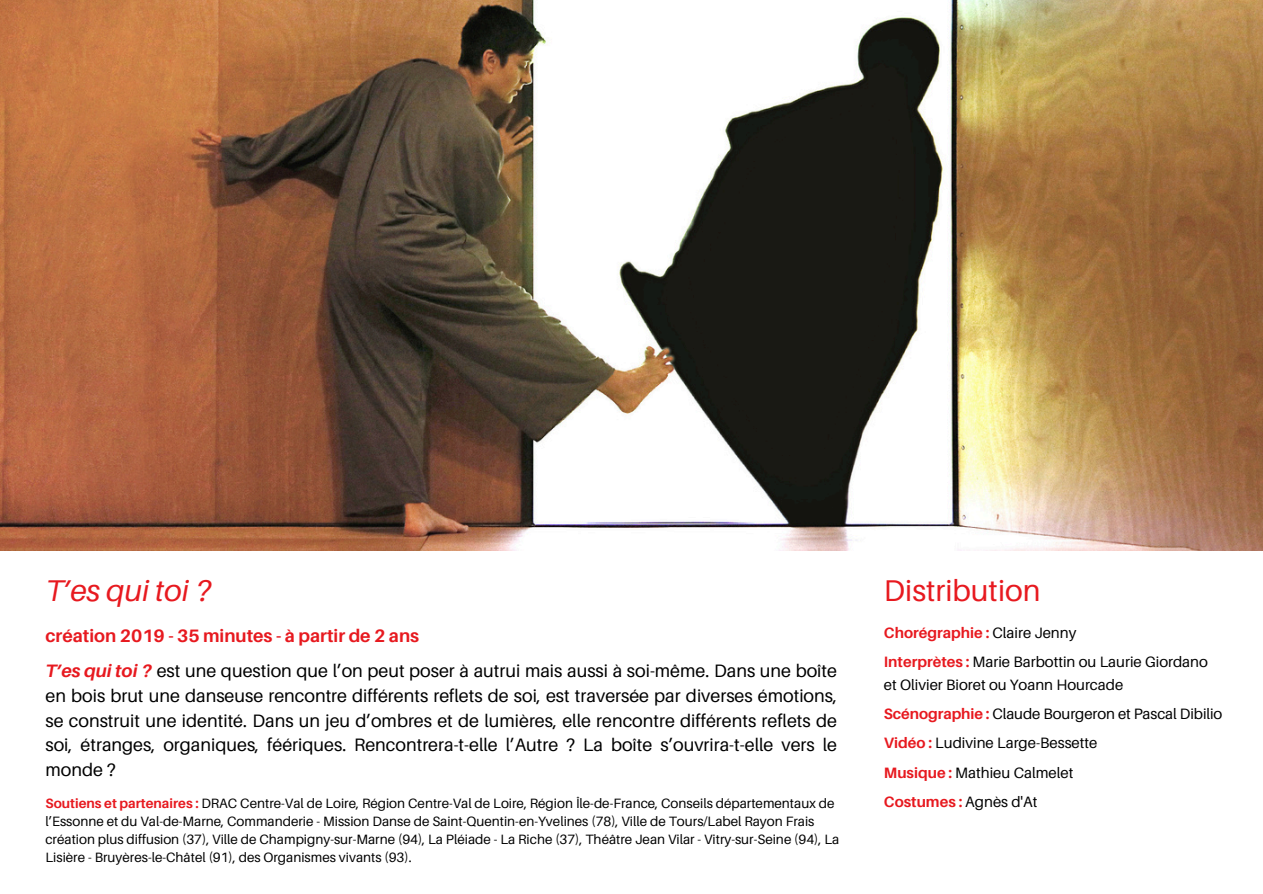
<style>
.page{position:relative;width:1263px;height:894px;background:#fff}
.page>*{position:absolute;margin:0;border:0;box-sizing:border-box;transform-origin:0 0}
.t1{font:30px "Aileron";color:#e7191f}
.t2{font:italic 30px "Aileron";color:#e7191f}
.t3{font:18px/24.8px "Aileron";color:#000;text-align:justify}
.t4{font:700 18px "Aileron";color:#e7191f}
.t5{font:15px "Aileron";color:#000}
.t6{font:700 15px "Aileron";color:#e7191f}
.t7{font:13.5px/18px "Aileron";color:#000}
.s1{font-weight:700;font-style:italic;color:#e7191f}
.s2{font-weight:700;color:#e7191f}
.s3{font-weight:400;color:#000}
</style>
<div class="page">
<img style="left:0;top:0;width:1263px;height:550px">
<p class="t2" style="left:46px;top:572px;width:168px">T’es qui toi ?</p>
<p class="t4" style="left:46px;top:624px;width:375px">création 2019 - 35 minutes - à partir de 2 ans</p>
<p class="t3" style="left:46px;top:657px;width:793px"><span class="s1">T’es qui toi ?</span> est une question que l’on peut poser à autrui mais aussi à soi-même. Dans une boîte en bois brut une danseuse rencontre différents reflets de soi, est traversée par diverses émotions, se construit une identité. Dans un jeu d’ombres et de lumières, elle rencontre différents reflets de soi, étranges, organiques, féériques. Rencontrera-t-elle l’Autre ? La boîte s’ouvrira-t-elle vers le monde ?</p>
<p class="t7" style="left:46px;top:793px;width:795px"><span class="s2">Soutiens et partenaires :</span> DRAC Centre-Val de Loire, Région Centre-Val de Loire, Région Île-de-France, Conseils départementaux de l’Essonne et du Val-de-Marne, Commanderie - Mission Danse de Saint-Quentin-en-Yvelines (78), Ville de Tours/Label Rayon Frais création plus diffusion (37), Ville de Champigny-sur-Marne (94), La Pléiade - La Riche (37), Théâtre Jean Vilar - Vitry-sur-Seine (94), La Lisière - Bruyères-le-Châtel (91), des Organismes vivants (93).</p>
<p class="t1" style="left:884px;top:572px;width:158px">Distribution</p>
<h1 class="t6" style="left:884px;top:623px;width:194px">Chorégraphie : <span class="s3">Claire Jenny</span></h1>
<h3 class="t5" style="left:884px;top:652px;width:325px"><span class="s2">Interprètes :</span> Marie Barbottin ou Laurie Giordano</h3>
<p class="t5" style="left:884px;top:675px;width:241px">et Olivier Bioret ou Yoann Hourcade</p>
<p class="t5" style="left:884px;top:704px;width:340px"><span class="s2">Scénographie :</span> Claude Bourgeron et Pascal Dibilio</p>
<p class="t5" style="left:884px;top:733px;width:215px"><span class="s2">Vidéo :</span> Ludivine Large-Bessette</p>
<p class="t5" style="left:884px;top:763px;width:191px"><span class="s2">Musique :</span> Mathieu Calmelet</p>
<p class="t6" style="left:884px;top:792px;width:155px">Costumes : <span class="s3">Agnès d'At</span></p>
</div>
